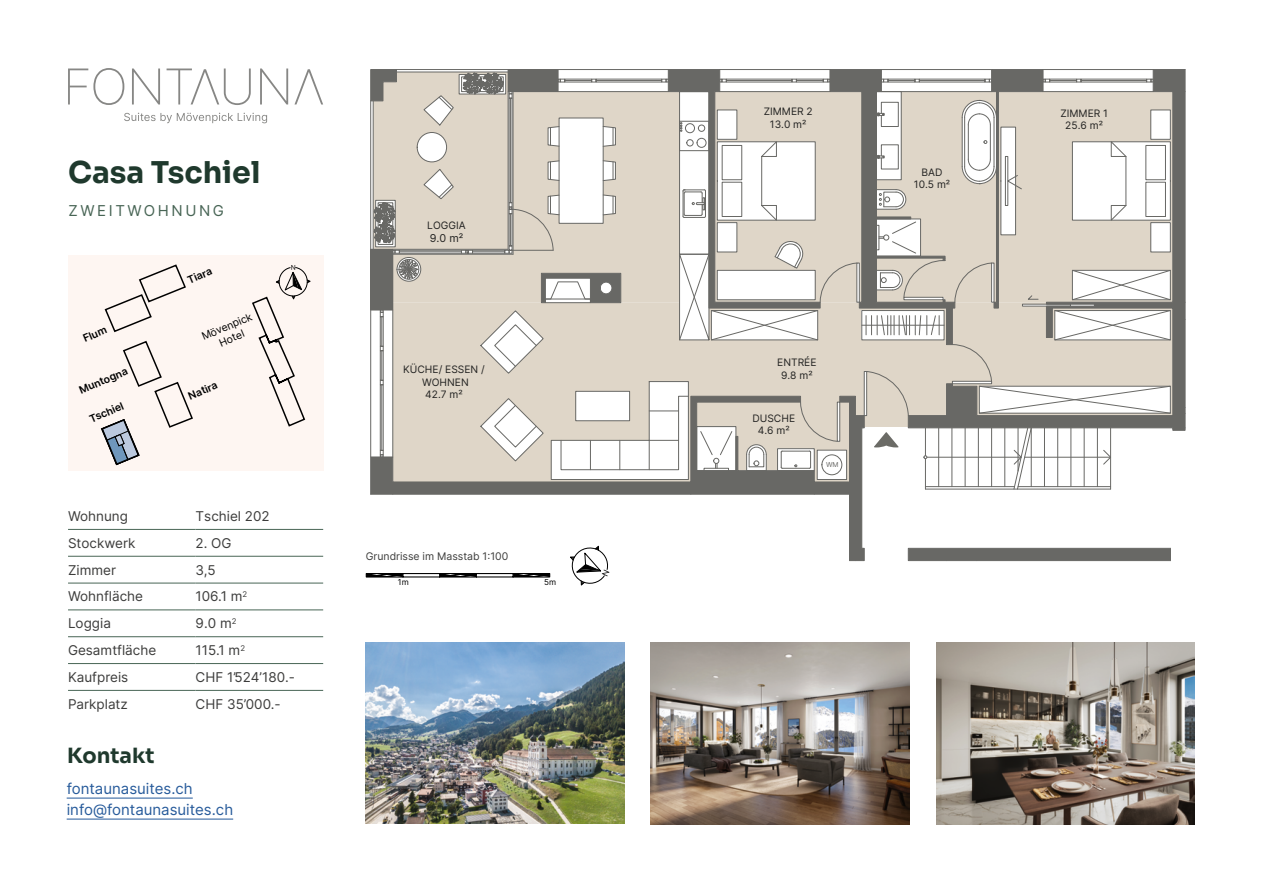
<style>
.page{position:relative;width:1263px;height:893px;background:#fff}
.page>*{position:absolute;margin:0;border:0;box-sizing:border-box;transform-origin:0 0}
.t1{font:700 30px "Sora";color:#1f392d}
.t2{font:700 21px "Sora";color:#1f392d}
.t3{font:15px/21px "Inter";color:#275b9b}
.t4{font:15px "Inter";letter-spacing:.17em;color:#486555}
.t5{font:13.5px "Inter";color:#3c3c3b}
.t6{font:10.8px "Inter";color:#222221}
.t7{font:600 10.5px "Inter";color:#000}
.t8{font:10.5px "Inter";color:#3c3c3b}
.t9{font:10.5px/12.6px "Inter";color:#000;text-align:center}
.t10{font:10.2px/12.3px "Inter";color:#222221;text-align:center}
.t11{font:8.1px "Inter";color:#000}
.t12{font:6.9px "Inter";color:#686865}
.t13{font:6.6px "Inter";color:#000}
</style>
<div class="page">
<hr style="left:67px;top:798px;width:126px;height:1px;background:#275b9b">
<hr style="left:67px;top:819px;width:166px;height:1px;background:#275b9b">
<svg style="left:124px;top:113px;width:143px;height:10px"></svg>
<svg style="left:68px;top:68px;width:255px;height:37px"></svg>
<hr style="left:68px;top:529px;width:128px;height:1px;background:#486555">
<hr style="left:196px;top:529px;width:127px;height:1px;background:#486555">
<hr style="left:68px;top:556px;width:128px;height:1px;background:#486555">
<hr style="left:196px;top:556px;width:127px;height:1px;background:#486555">
<hr style="left:68px;top:583px;width:128px;height:1px;background:#486555">
<hr style="left:196px;top:583px;width:127px;height:1px;background:#486555">
<hr style="left:68px;top:609px;width:128px;height:1px;background:#486555">
<hr style="left:196px;top:609px;width:127px;height:1px;background:#486555">
<hr style="left:68px;top:636px;width:128px;height:1px;background:#486555">
<hr style="left:196px;top:636px;width:127px;height:1px;background:#486555">
<hr style="left:68px;top:663px;width:128px;height:1px;background:#486555">
<hr style="left:196px;top:663px;width:127px;height:1px;background:#486555">
<hr style="left:68px;top:690px;width:128px;height:1px;background:#486555">
<hr style="left:196px;top:690px;width:127px;height:1px;background:#486555">
<div style="left:68px;top:255px;width:256px;height:215px;background:#fef6f2"></div>
<svg style="left:104px;top:264px;width:82px;height:69px"></svg>
<svg style="left:252px;top:267px;width:59px;height:160px"></svg>
<svg style="left:100px;top:340px;width:93px;height:126px"></svg>
<img style="left:366px;top:642px;width:258px;height:182px">
<img style="left:651px;top:643px;width:259px;height:181px">
<img style="left:936px;top:643px;width:259px;height:181px">
<svg style="left:366px;top:69px;width:820px;height:517px"></svg>
<h1 class="t1" style="left:68px;top:148px;width:194px">Casa Tschiel</h1>
<p class="t4" style="left:69px;top:200px;width:157px">ZWEITWOHNUNG</p>
<p class="t7" style="left:81px;top:331px;width:26px;rotate:-23deg">Flum</p>
<p class="t7" style="left:77px;top:384px;width:53px;rotate:-23deg">Muntogna</p>
<p class="t7" style="left:87px;top:412px;width:38px;rotate:-23deg">Tschiel</p>
<p class="t7" style="left:185px;top:273px;width:27px;rotate:-23deg">Tiara</p>
<p class="t9" style="left:200px;top:331px;width:55px;rotate:-23deg">Mövenpick<br>Hotel</p>
<p class="t7" style="left:186px;top:389px;width:32px;rotate:-23deg">Natira</p>
<p class="t13" style="left:296px;top:272px;width:6px;rotate:-180deg">N</p>
<p class="t5" style="left:68px;top:506px;width:62px">Wohnung</p>
<p class="t5" style="left:196px;top:506px;width:76px">Tschiel 202</p>
<p class="t5" style="left:68px;top:533px;width:69px">Stockwerk</p>
<p class="t5" style="left:196px;top:533px;width:37px">2. OG</p>
<p class="t5" style="left:68px;top:560px;width:49px">Zimmer</p>
<p class="t5" style="left:196px;top:560px;width:22px">3,5</p>
<p class="t5" style="left:68px;top:587px;width:77px">Wohnfläche</p>
<p class="t5" style="left:196px;top:587px;width:53px">106.1 m<sup>2</sup></p>
<p class="t5" style="left:68px;top:613px;width:44px">Loggia</p>
<p class="t5" style="left:196px;top:613px;width:42px">9.0 m<sup>2</sup></p>
<p class="t5" style="left:68px;top:640px;width:90px">Gesamtfläche</p>
<p class="t5" style="left:196px;top:640px;width:51px">115.1 m<sup>2</sup></p>
<p class="t5" style="left:68px;top:667px;width:62px">Kaufpreis</p>
<p class="t5" style="left:196px;top:667px;width:101px">CHF 1’524’180.-</p>
<p class="t5" style="left:68px;top:694px;width:61px">Parkplatz</p>
<p class="t5" style="left:196px;top:694px;width:87px">CHF 35’000.-</p>
<h2 class="t2" style="left:67px;top:738px;width:89px">Kontakt</h2>
<p class="t3" style="left:67px;top:778px;width:168px">fontaunasuites.ch info@fontaunasuites.ch</p>
<p class="t10" style="left:427px;top:218px;width:40px">LOGGIA</p>
<p class="t6" style="left:430px;top:230px;width:35px">9.0 m²</p>
<p class="t10" style="left:403px;top:363px;width:83px">KÜCHE/ ESSEN /<br>WOHNEN<br>42.7 m²</p>
<p class="t8" style="left:366px;top:548px;width:144px">Grundrisse im Masstab 1:100</p>
<p class="t11" style="left:398px;top:576px;width:12px">1m</p>
<p class="t11" style="left:544px;top:576px;width:14px">5m</p>
<p class="t10" style="left:764px;top:105px;width:51px">ZIMMER 2<br>13.0 m²</p>
<p class="t10" style="left:777px;top:356px;width:41px">ENTRÉE<br>9.8 m²</p>
<p class="t10" style="left:752px;top:412px;width:44px">DUSCHE<br>4.6 m²</p>
<p class="t12" style="left:826px;top:460px;width:14px">WM</p>
<p class="t10" style="left:914px;top:166px;width:38px">BAD<br>10.5 m²</p>
<p class="t10" style="left:1060px;top:107px;width:49px">ZIMMER 1<br>25.6 m²</p>
</div>
